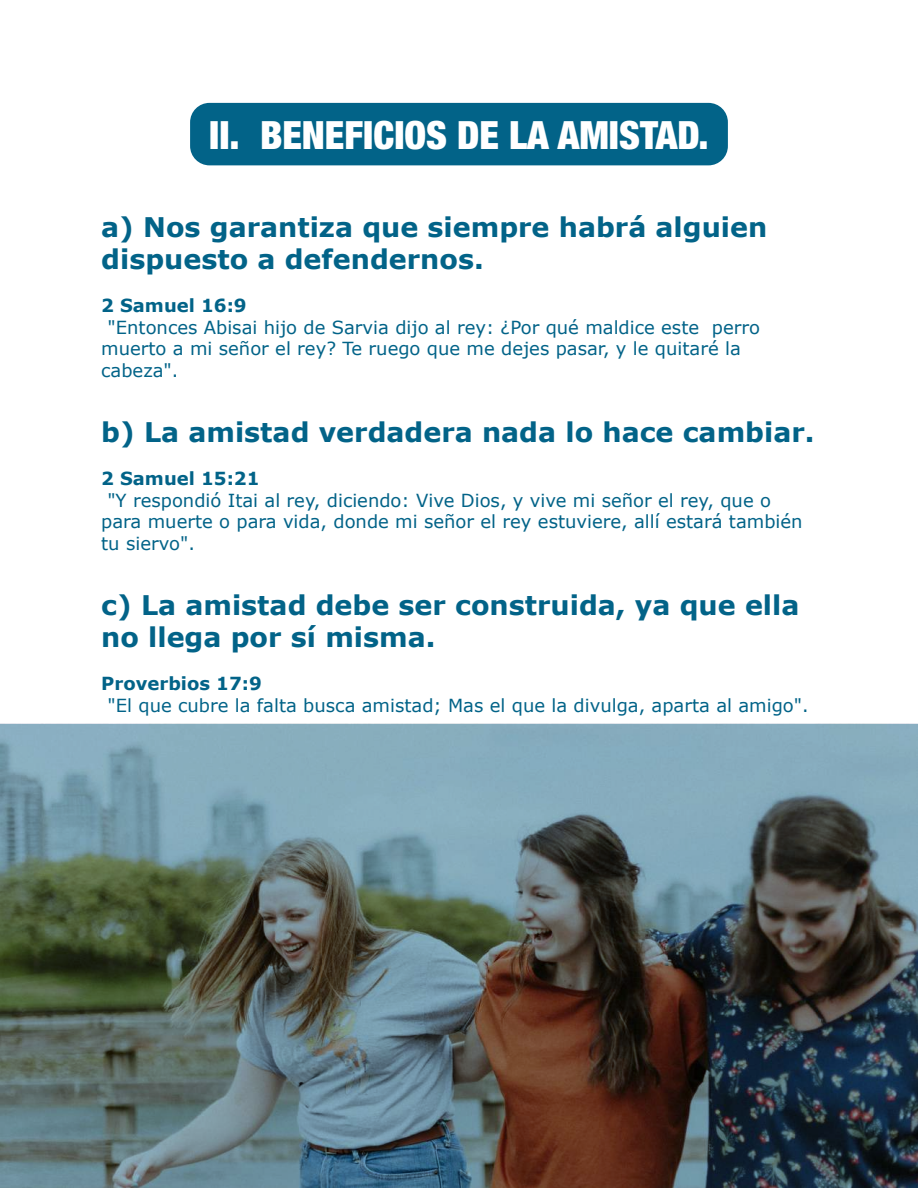
<style>
.page{position:relative;width:918px;height:1188px;background:#fff}
.page>*{position:absolute;margin:0;border:0;box-sizing:border-box;transform-origin:0 0}
.t1{font:900 condensed 39px "Helvetica Neue";color:#fff}
.t2{font:700 27px/32.4px "Verdana";color:#026388}
.t3{font:18px/21.6px "Verdana";color:#026388}
.t4{font:700 18px "Verdana";color:#026388}
</style>
<div class="page">
<div style="left:190px;top:103px;width:538px;height:62px;background:#026388;border-radius:19px"></div>
<img style="left:0;top:724px;width:918px;height:464px">
<h1 class="t1" style="left:209px;top:111px;width:501px">II. BENEFICIOS DE LA AMISTAD.</h1>
<h2 class="t2" style="left:101px;top:210px;width:668px">a) Nos garantiza que siempre habrá alguien dispuesto a defendernos.</h2>
<p class="t4" style="left:101px;top:293px;width:147px">2 Samuel 16:9</p>
<p class="t3" style="left:101px;top:316px;width:660px;text-indent:6px">"Entonces Abisai hijo de Sarvia dijo al rey: ¿Por qué maldice este perro muerto a mi señor el rey? Te ruego que me dejes pasar, y le quitaré la cabeza".</p>
<h2 class="t2" style="left:101px;top:415px;width:715px">b) La amistad verdadera nada lo hace cambiar.</h2>
<p class="t4" style="left:101px;top:466px;width:160px">2 Samuel 15:21</p>
<p class="t3" style="left:101px;top:489px;width:703px;text-indent:6px">"Y respondió Itai al rey, diciendo: Vive Dios, y vive mi señor el rey, que o para muerte o para vida, donde mi señor el rey estuviere, allí estará también tu siervo".</p>
<h2 class="t2" style="left:101px;top:588px;width:700px">c) La amistad debe ser construida, ya que ella no llega por sí misma.</h2>
<p class="t4" style="left:101px;top:671px;width:162px">Proverbios 17:9</p>
<p class="t3" style="left:108px;top:694px;width:703px">"El que cubre la falta busca amistad; Mas el que la divulga, aparta al amigo".</p>
</div>
